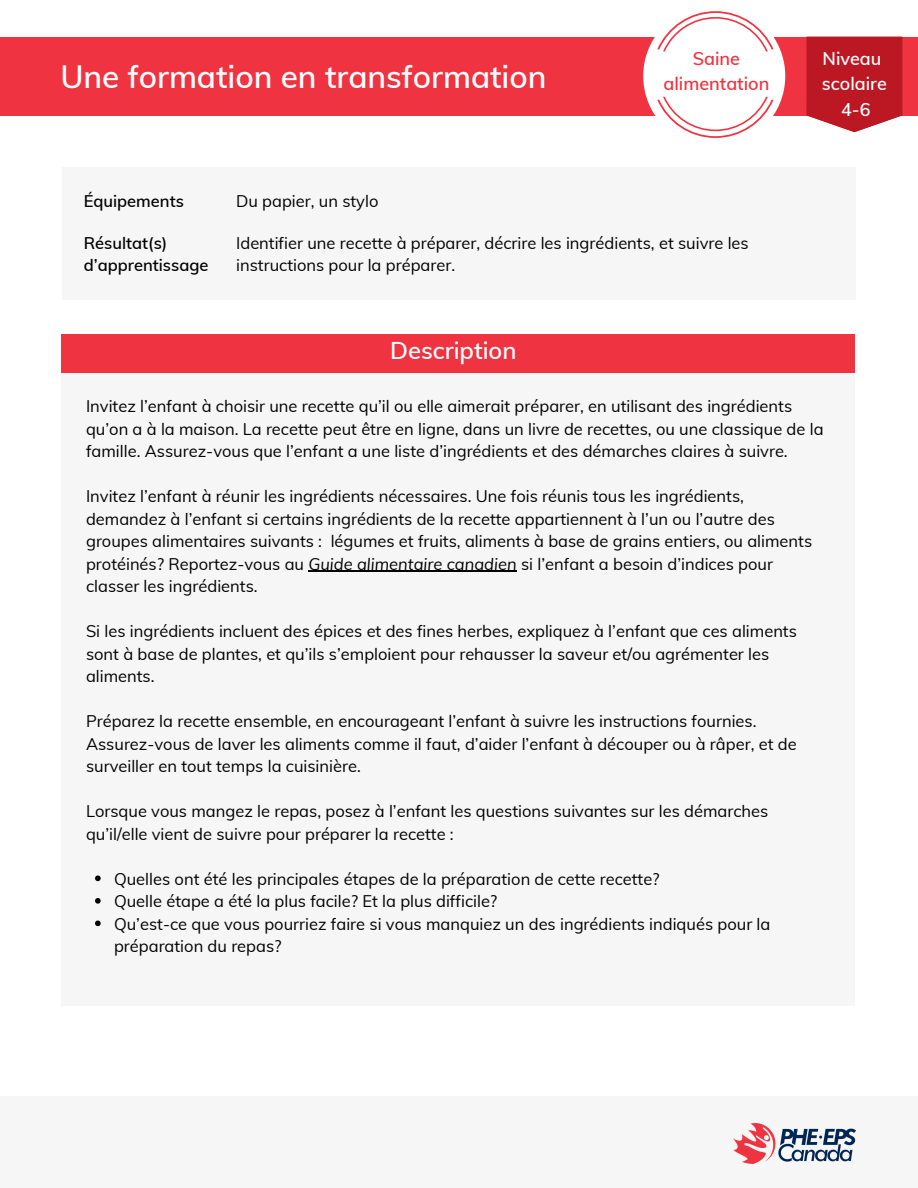
<style>
.page{position:relative;width:918px;height:1188px;background:#fff}
.page>*{position:absolute;margin:0;border:0;box-sizing:border-box;transform-origin:0 0}
.t1{font:600 31.5px "Muli";color:#fff}
.t2{font:600 23.7px "Muli";color:#fff}
.t3{font:600 18px/25px "Muli";color:#ef3340;text-align:center}
.t4{font:600 18px "Muli";color:#fff}
.t5{font:16.5px/22.5px "Muli";color:#000}
.t6{font:600 16.5px/22.5px "Muli";color:#000}
.s1{font-style:italic}
</style>
<div class="page">
<div style="left:61px;top:372px;width:793px;height:634px;background:#f6f6f6"></div>
<div style="left:61px;top:334px;width:793px;height:38px;background:#ef3340"></div>
<div style="left:0;top:1096px;width:918px;height:92px;background:#f6f6f6"></div>
<img style="left:734px;top:1123px;width:121px;height:41px">
<div style="left:0;top:37px;width:918px;height:79px;background:#ef3340"></div>
<svg style="left:95px;top:876px;width:6px;height:5px"></svg>
<svg style="left:95px;top:898px;width:6px;height:6px"></svg>
<svg style="left:95px;top:921px;width:6px;height:5px"></svg>
<hr style="left:308px;top:571px;width:209px;height:1px;background:#000">
<div style="left:62px;top:167px;width:793px;height:133px;background:#f6f6f6"></div>
<svg style="left:643px;top:11px;width:142px;height:127px"></svg>
<svg style="left:807px;top:37px;width:95px;height:95px;background:#c12b35"></svg>
<p class="t1" style="left:60px;top:56px;width:488px">Une formation en transformation</p>
<p class="t3" style="left:663px;top:45px;width:107px">Saine alimentation</p>
<p class="t4" style="left:823px;top:47px;width:60px">Niveau</p>
<p class="t4" style="left:822px;top:71px;width:66px">scolaire</p>
<p class="t4" style="left:841px;top:98px;width:31px">4-6</p>
<p class="t6" style="left:84px;top:190px;width:102px">Équipements</p>
<p class="t6" style="left:84px;top:231px;width:126px">Résultat(s) d’apprentissage</p>
<p class="t5" style="left:236px;top:190px;width:144px">Du papier, un stylo</p>
<p class="t5" style="left:236px;top:231px;width:514px">Identifier une recette à préparer, décrire les ingrédients, et suivre les instructions pour la préparer.</p>
<p class="t2" style="left:390px;top:335px;width:128px">Description</p>
<p class="t5" style="left:86px;top:395px;width:739px">Invitez l’enfant à choisir une recette qu’il ou elle aimerait préparer, en utilisant des ingrédients qu’on a à la maison. La recette peut être en ligne, dans un livre de recettes, ou une classique de la famille. Assurez-vous que l’enfant a une liste d’ingrédients et des démarches claires à suivre.</p>
<p class="t5" style="left:86px;top:485px;width:728px">Invitez l’enfant à réunir les ingrédients nécessaires. Une fois réunis tous les ingrédients, demandez à l’enfant si certains ingrédients de la recette appartiennent à l’un ou l’autre des groupes alimentaires suivants : légumes et fruits, aliments à base de grains entiers, ou aliments protéinés? Reportez-vous au <span class="s1">Guide alimentaire canadien</span> si l’enfant a besoin d’indices pour classer les ingrédients.</p>
<p class="t5" style="left:86px;top:620px;width:712px">Si les ingrédients incluent des épices et des fines herbes, expliquez à l’enfant que ces aliments sont à base de plantes, et qu’ils s’emploient pour rehausser la saveur et/ou agrémenter les aliments.</p>
<p class="t5" style="left:86px;top:710px;width:712px">Préparez la recette ensemble, en encourageant l’enfant à suivre les instructions fournies.<br>Assurez-vous de laver les aliments comme il faut, d’aider l’enfant à découper ou à râper, et de surveiller en tout temps la cuisinière.</p>
<p class="t5" style="left:86px;top:800px;width:684px">Lorsque vous mangez le repas, posez à l’enfant les questions suivantes sur les démarches qu’il/elle vient de suivre pour préparer la recette :</p>
<p class="t5" style="left:114px;top:867px;width:547px">Quelles ont été les principales étapes de la préparation de cette recette?</p>
<p class="t5" style="left:114px;top:890px;width:385px">Quelle étape a été la plus facile? Et la plus difficile?</p>
<p class="t5" style="left:114px;top:912px;width:658px">Qu’est-ce que vous pourriez faire si vous manquiez un des ingrédients indiqués pour la préparation du repas?</p>
</div>
